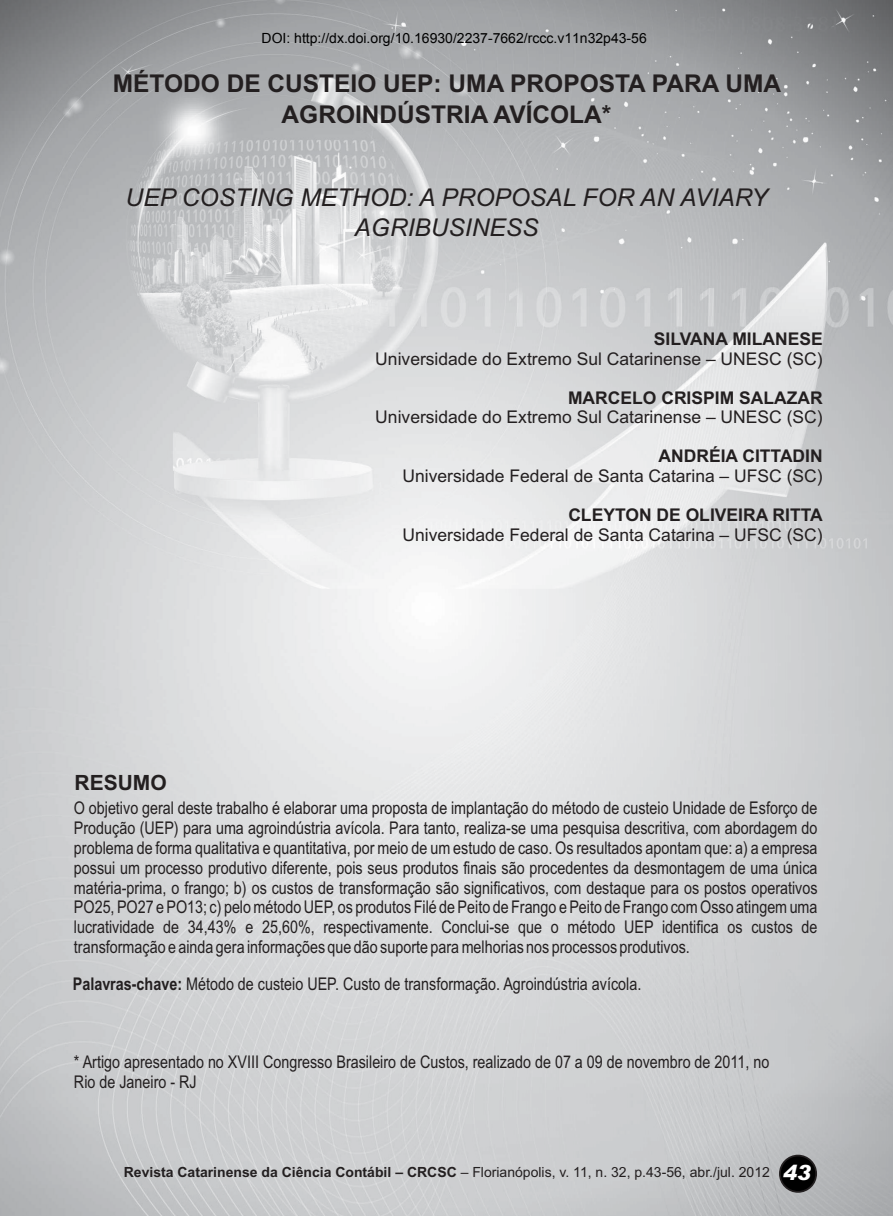
<style>
.page{position:relative;width:893px;height:1216px;background:#fff}
.page>*{position:absolute;margin:0;border:0;box-sizing:border-box;transform-origin:0 0}
.t1{font:700 24.5px/30.1px "Arial";color:#231f20;text-align:center}
.t2{font:italic 24.5px/30.1px "Arial";color:#231f20;text-align:center}
.t3{font:700 21px "Arial";color:#231f20}
.t4{font:italic 900 21px "Arial";color:#fff}
.t5{font:17.5px/19.8px "Arial Narrow";color:#231f20;text-align:justify}
.t6{font:17.5px "Arial";color:#231f20}
.t7{font:700 17.5px "Arial";color:#231f20}
.t8{font:14px "Arial";color:#231f20}
.t9{font:14px "Arial";color:#000}
.s1{font-style:inherit}
.s2{font-weight:700}
</style>
<div class="page">
<img style="left:0;top:0;width:893px;height:1215px">
<div style="left:780px;top:1155px;width:36px;height:36px;background:#000;border-radius:50%"></div>
<div style="left:779px;top:1154px;width:38px;height:38px;border:2px solid #231f20;border-radius:50%"></div>
<p class="t9" style="left:262px;top:29px;width:387px">DOI: http://dx.doi.org/10.16930/2237-7662/rccc.v1<span class="s1">1</span>n32p43-56</p>
<h1 class="t1" style="left:113px;top:71px;width:670px">MÉTODO DE CUSTEIO UEP: UMA PROPOSTA PARA UMA<br>AGROINDÚSTRIA AVÍCOLA*</h1>
<h1 class="t2" style="left:126px;top:185px;width:644px">UEP COSTING METHOD: A PROPOSAL FOR AN AVIARY<br>AGRIBUSINESS</h1>
<p class="t3" style="left:75px;top:774px;width:94px">RESUMO</p>
<p class="t7" style="left:654px;top:332px;width:170px">SILVANA MILANESE</p>
<p class="t6" style="left:375px;top:352px;width:449px">Universidade do Extremo Sul Catarinense – UNESC (SC)</p>
<p class="t7" style="left:568px;top:391px;width:256px">MARCELO CRISPIM SALAZAR</p>
<p class="t6" style="left:375px;top:410px;width:449px">Universidade do Extremo Sul Catarinense – UNESC (SC)</p>
<p class="t7" style="left:658px;top:449px;width:166px">ANDRÉIA CITTADIN</p>
<p class="t6" style="left:403px;top:469px;width:422px">Universidade Federal de Santa Catarina – UFSC (SC)</p>
<p class="t7" style="left:568px;top:508px;width:256px">CLEYTON DE OLIVEIRA RITTA</p>
<p class="t6" style="left:403px;top:528px;width:422px">Universidade Federal de Santa Catarina – UFSC (SC)</p>
<p class="t5" style="left:74px;top:799px;width:745px">O objetivo geral deste trabalho é elaborar uma proposta de implantação do método de custeio Unidade de Esforço de Produção (UEP) para uma agroindústria avícola. Para tanto, realiza-se uma pesquisa descritiva, com abordagem do problema de forma qualitativa e quantitativa, por meio de um estudo de caso. Os resultados apontam que: a) a empresa possui um processo produtivo diferente, pois seus produtos finais são procedentes da desmontagem de uma única matéria-prima, o frango; b) os custos de transformação são significativos, com destaque para os postos operativos PO25, PO27 e PO13; c) pelo método UEP, os produtos Filé de Peito de Frango e Peito de Frango com Osso atingem uma lucratividade de 34,43% e 25,60%, respectivamente. Conclui-se que o método UEP identifica os custos de transformação e ainda gera informações que dão suporte para melhorias nos processos produtivos.</p>
<p class="t5" style="left:73px;top:975px;width:570px"><span class="s2">Palavras-chave:</span> Método de custeio UEP. Custo de transformação. Agroindústria avícola.</p>
<p class="t5" style="left:74px;top:1053px;width:697px">* Artigo apresentado no XVIII Congresso Brasileiro de Custos, realizado de 07 a 09 de novembro de 2011, no<br>Rio de Janeiro - RJ</p>
<p class="t8" style="left:124px;top:1167px;width:648px"><span class="s2">Revista Catarinense da Ciência Contábil – CRCSC</span> – Florianópolis, v. 11, n. 32, p.43-56, abr./jul. 2012</p>
<p class="t4" style="left:783px;top:1164px;width:30px">43</p>
</div>
